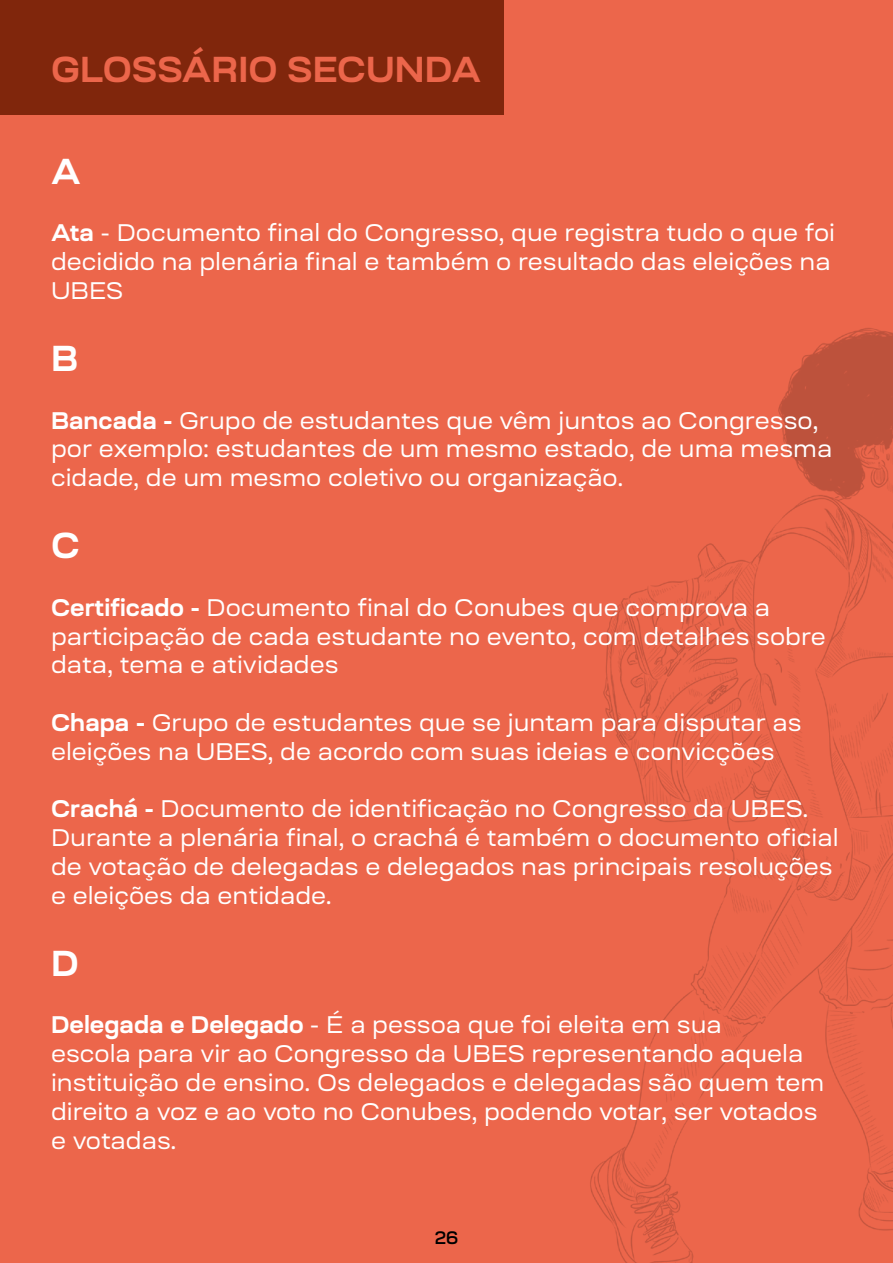
<style>
.page{position:relative;width:893px;height:1263px;background:#ec664b}
.page>*{position:absolute;margin:0;border:0;box-sizing:border-box;transform-origin:0 0}
.t1{font:700 36px "Ruberoid";color:#ec664b}
.t2{font:700 36px "Ruberoid";color:#fff}
.t3{font:24px/28.8px "Ruberoid";color:#fff}
.t4{font:600 18px "Ruberoid";color:#000}
.s1{font-weight:700}
</style>
<div class="page">
<img style="left:590px;top:328px;width:303px;height:935px">
<div style="left:0;top:0;width:504px;height:115px;background:#80260c"></div>
<h1 class="t1" style="left:51px;top:45px;width:431px">GLOSSÁRIO SECUNDA</h1>
<h1 class="t2" style="left:51px;top:147px;width:31px">A</h1>
<p class="t3" style="left:51px;top:219px;width:786px"><span class="s1">Ata</span> - Documento final do Congresso, que registra tudo o que foi decidido na plenária final e também o resultado das eleições na<br>UBES</p>
<h1 class="t2" style="left:51px;top:334px;width:29px">B</h1>
<p class="t3" style="left:51px;top:406px;width:783px"><span class="s1">Bancada -</span> Grupo de estudantes que vêm juntos ao Congresso, por exemplo: estudantes de um mesmo estado, de uma mesma cidade, de um mesmo coletivo ou organização.</p>
<h1 class="t2" style="left:51px;top:522px;width:30px">C</h1>
<p class="t3" style="left:51px;top:593px;width:776px"><span class="s1">Certificado -</span> Documento final do Conubes que comprova a participação de cada estudante no evento, com detalhes sobre data, tema e atividades</p>
<p class="t3" style="left:51px;top:708px;width:752px"><span class="s1">Chapa -</span> Grupo de estudantes que se juntam para disputar as eleições na UBES, de acordo com suas ideias e convicções</p>
<p class="t3" style="left:51px;top:795px;width:789px"><span class="s1">Crachá -</span> Documento de identificação no Congresso da UBES.<br>Durante a plenária final, o crachá é também o documento oficial de votação de delegadas e delegados nas principais resoluções e eleições da entidade.</p>
<h1 class="t2" style="left:51px;top:939px;width:29px">D</h1>
<p class="t3" style="left:51px;top:1011px;width:775px"><span class="s1">Delegada e Delegado</span> - É a pessoa que foi eleita em sua<br>escola para vir ao Congresso da UBES representando aquela instituição de ensino. Os delegados e delegadas são quem tem direito a voz e ao voto no Conubes, podendo votar, ser votados e votadas.</p>
<p class="t4" style="left:435px;top:1226px;width:25px">26</p>
</div>
